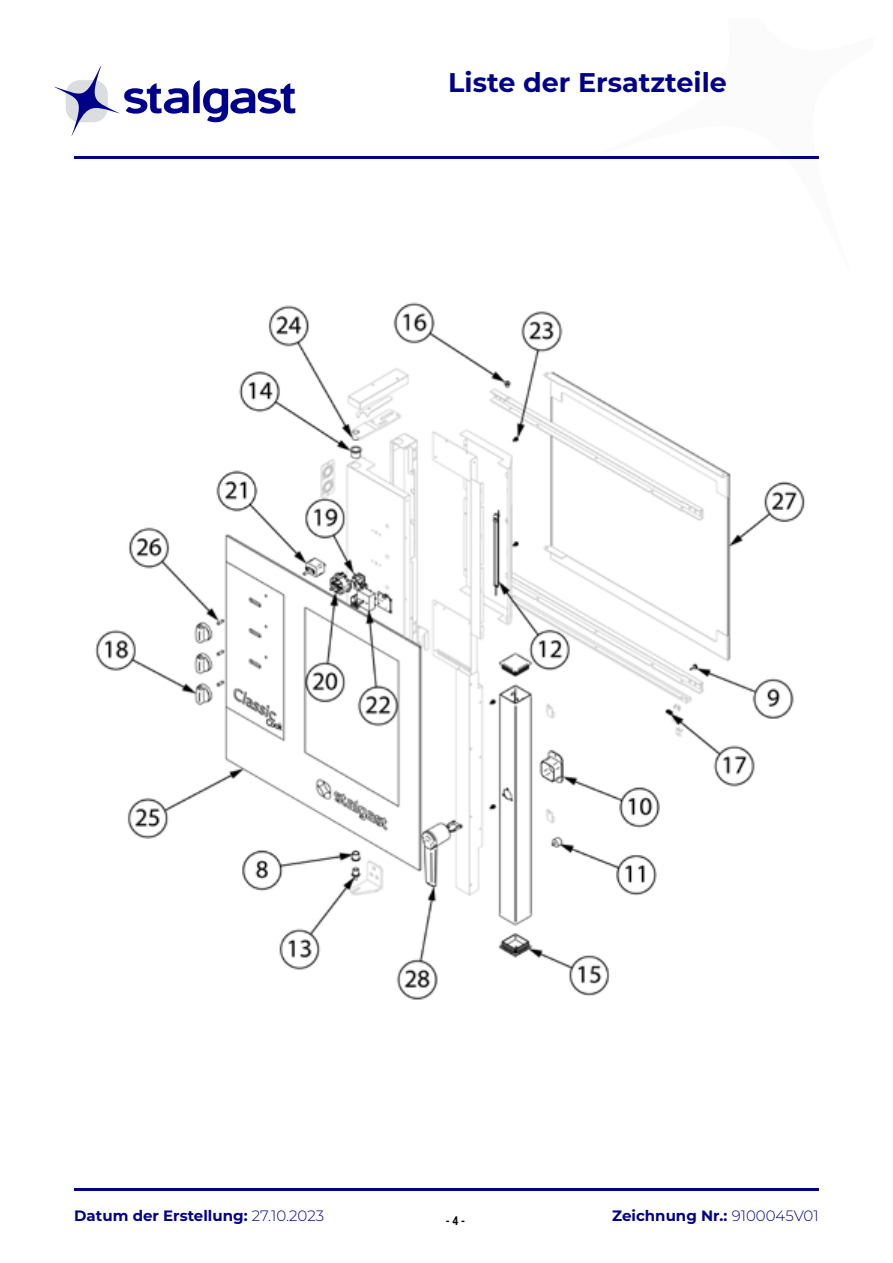
<style>
.page{position:relative;width:893px;height:1263px;background:#fff}
.page>*{position:absolute;margin:0;border:0;box-sizing:border-box;transform-origin:0 0}
.t1{font:700 27px "Montserrat";color:#00018a}
.t2{font:700 15px "Montserrat";color:#00018a}
.t3{font:700 12px "Roboto";color:#000;scale:.86 1}
.s1{font-weight:300}
</style>
<div class="page">
<svg style="left:54px;top:66px;width:241px;height:70px"></svg>
<hr style="left:74px;top:156px;width:745px;height:2px;background:#00018a">
<hr style="left:74px;top:1188px;width:745px;height:3px;background:#00018a">
<img style="left:95px;top:302px;width:710px;height:698px">
<h1 class="t1" style="left:448px;top:63px;width:280px">Liste der Ersatzteile</h1>
<p class="t2" style="left:74px;top:1205px;width:252px">Datum der Erstellung: <span class="s1">27.10.2023</span></p>
<p class="t3" style="left:446px;top:1212px;width:24px">- 4 -</p>
<p class="t2" style="left:612px;top:1205px;width:208px">Zeichnung Nr.: <span class="s1">9100045V01</span></p>
</div>
